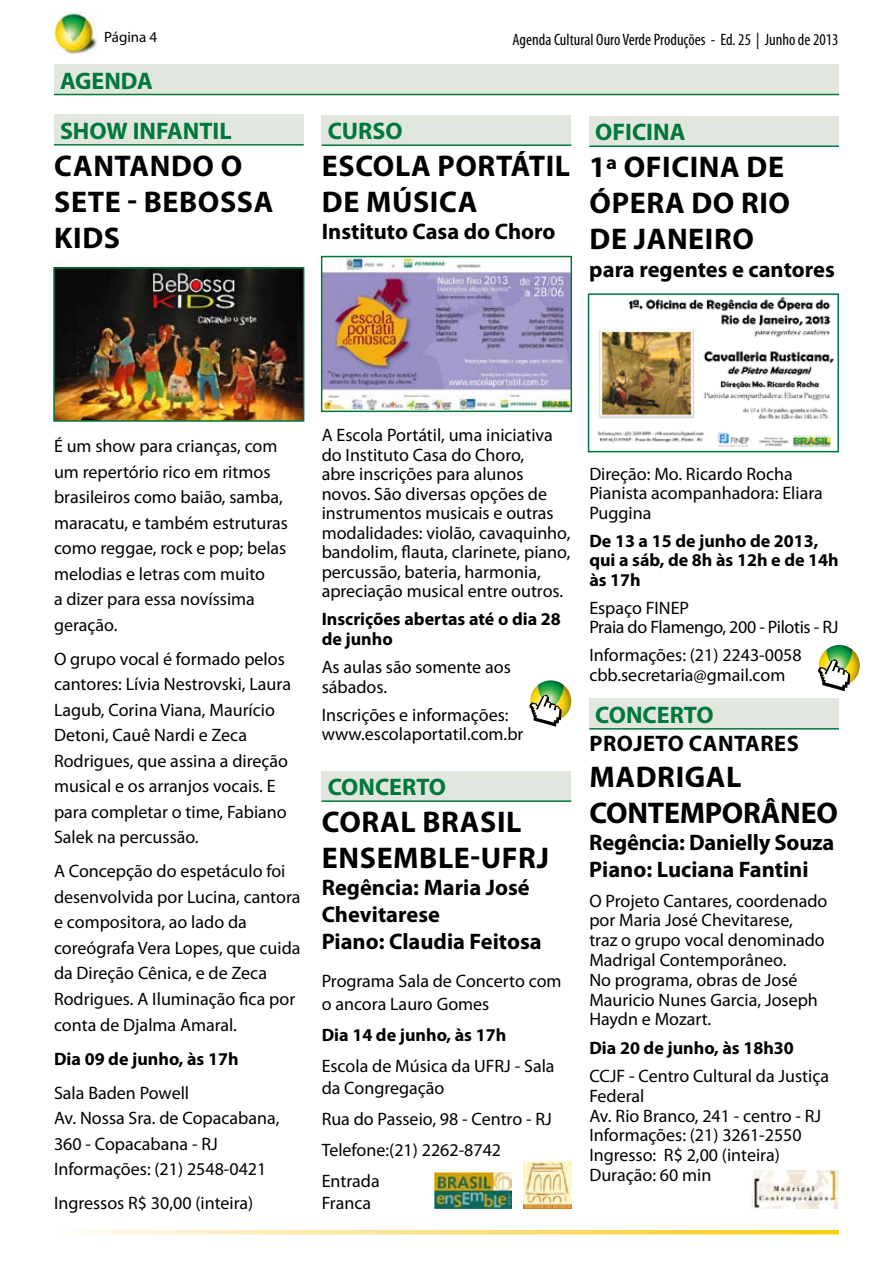
<style>
.page{position:relative;width:893px;height:1263px;background:#fff}
.page>*{position:absolute;margin:0;border:0;box-sizing:border-box;transform-origin:0 0}
.t1{font:700 30px/36px "Myriad Pro";letter-spacing:.02em;color:#000}
.t2{font:700 30px/36px "Myriad Pro";letter-spacing:-.01em;color:#000}
.t3{font:700 24px "Myriad Pro";color:#00783d}
.t4{font:700 22.5px/27px "Myriad Pro";color:#000}
.t5{font:700 22.5px "Myriad Pro";letter-spacing:.02em;color:#000}
.t6{font:18px/25.5px "Myriad Pro";color:#000}
.t7{font:700 18px/19.5px "Myriad Pro";color:#000}
.t8{font:18px/19.5px "Myriad Pro";letter-spacing:-.02em;color:#000}
.t9{font:condensed 16.5px "Myriad Pro";color:#000}
.t10{font:15px "Myriad Pro";color:#000}
</style>
<div class="page">
<img style="left:54px;top:12px;width:43px;height:42px">
<svg style="left:76px;top:1230px;width:763px;height:4px;background:#fae181"></svg>
<div style="left:54px;top:64px;width:785px;height:30px;background:#e1e7de"></div>
<hr style="left:54px;top:94px;width:785px;height:1px;background:#00783d">
<div style="left:54px;top:115px;width:250px;height:30px;background:#e1e7de"></div>
<hr style="left:54px;top:144px;width:250px;height:2px;background:#00783d">
<div style="left:322px;top:115px;width:249px;height:30px;background:#e1e7de"></div>
<hr style="left:322px;top:144px;width:249px;height:2px;background:#00783d">
<div style="left:322px;top:771px;width:249px;height:30px;background:#e1e7de"></div>
<hr style="left:322px;top:800px;width:249px;height:2px;background:#00783d">
<div style="left:589px;top:699px;width:250px;height:30px;background:#e1e7de"></div>
<hr style="left:589px;top:728px;width:250px;height:1px;background:#00783d">
<div style="left:589px;top:116px;width:250px;height:30px;background:#e1e7de"></div>
<hr style="left:589px;top:145px;width:250px;height:2px;background:#00783d">
<img style="left:56px;top:270px;width:245px;height:149px">
<div style="left:53px;top:267px;width:251px;height:155px;border:2px solid #00783d"></div>
<img style="left:324px;top:259px;width:245px;height:150px">
<div style="left:321px;top:256px;width:251px;height:156px;border:2px solid #00783d"></div>
<img style="left:597px;top:297px;width:237px;height:151px">
<div style="left:588px;top:293px;width:251px;height:159px;border:2px solid #00783d"></div>
<img style="left:524px;top:1161px;width:47px;height:48px">
<img style="left:434px;top:1172px;width:77px;height:37px">
<img style="left:751px;top:1170px;width:88px;height:39px">
<svg style="left:529px;top:680px;width:42px;height:47px"></svg>
<svg style="left:818px;top:645px;width:42px;height:46px"></svg>
<p class="t10" style="left:104px;top:28px;width:55px">Página 4</p>
<p class="t9" style="left:513px;top:29px;width:327px">Agenda Cultural Ouro Verde Produções - Ed. 25 | Junho de 2013</p>
<h2 class="t3" style="left:60px;top:65px;width:94px">AGENDA</h2>
<h2 class="t3" style="left:60px;top:115px;width:173px">SHOW INFANTIL</h2>
<h1 class="t1" style="left:54px;top:147px;width:221px">CANTANDO O<br>SETE - BEBOSSA<br>KIDS</h1>
<h2 class="t3" style="left:328px;top:115px;width:77px">CURSO</h2>
<h1 class="t1" style="left:322px;top:147px;width:250px">ESCOLA PORTÁTIL<br>DE MÚSICA</h1>
<p class="t4" style="left:322px;top:217px;width:235px">Instituto Casa do Choro</p>
<h2 class="t3" style="left:595px;top:116px;width:92px">OFICINA</h2>
<h1 class="t1" style="left:589px;top:148px;width:202px">1ª OFICINA DE<br>ÓPERA DO RIO<br>DE JANEIRO</h1>
<p class="t4" style="left:589px;top:255px;width:247px">para regentes e cantores</p>
<p class="t6" style="left:54px;top:433px;width:236px">É um show para crianças, com um repertório rico em ritmos brasileiros como baião, samba, maracatu, e também estruturas como reggae, rock e pop; belas melodias e letras com muito<br>a dizer para essa novíssima geração.</p>
<p class="t6" style="left:54px;top:646px;width:239px">O grupo vocal é formado pelos cantores: Lívia Nestrovski, Laura<br>Lagub, Corina Viana, Maurício<br>Detoni, Cauê Nardi e Zeca<br>Rodrigues, que assina a direção musical e os arranjos vocais. E para completar o time, Fabiano<br>Salek na percussão.</p>
<p class="t6" style="left:54px;top:858px;width:248px">A Concepção do espetáculo foi desenvolvida por Lucina, cantora e compositora, ao lado da coreógrafa Vera Lopes, que cuida da Direção Cênica, e de Zeca<br>Rodrigues. A Iluminação fica por conta de Djalma Amaral.</p>
<p class="t7" style="left:54px;top:1048px;width:186px">Dia 09 de junho, às 17h</p>
<p class="t6" style="left:54px;top:1079px;width:227px">Sala Baden Powell<br>Av. Nossa Sra. de Copacabana,<br>360 - Copacabana - RJ<br>Informações: (21) 2548-0421</p>
<p class="t6" style="left:54px;top:1190px;width:201px">Ingressos R$ 30,00 (inteira)</p>
<p class="t6" style="left:322px;top:425px;width:250px;line-height:19.5px">A Escola Portátil, uma iniciativa do Instituto Casa do Choro,<br>abre inscrições para alunos novos. São diversas opções de instrumentos musicais e outras modalidades: violão, cavaquinho, bandolim, flauta, clarinete, piano, percussão, bateria, harmonia, apreciação musical entre outros.</p>
<p class="t7" style="left:322px;top:609px;width:241px">Inscrições abertas até o dia 28 de junho</p>
<p class="t6" style="left:322px;top:657px;width:191px;line-height:19.5px">As aulas são somente aos sábados.</p>
<p class="t6" style="left:322px;top:704px;width:203px;line-height:19.5px">Inscrições e informações: www.escolaportatil.com.br</p>
<h2 class="t3" style="left:328px;top:771px;width:120px">CONCERTO</h2>
<h1 class="t1" style="left:322px;top:803px;width:229px">CORAL BRASIL<br>ENSEMBLE-UFRJ</h1>
<p class="t4" style="left:322px;top:873px;width:222px">Regência: Maria José<br>Chevitarese<br>Piano: Claudia Feitosa</p>
<p class="t6" style="left:322px;top:970px;width:241px;line-height:22.4px">Programa Sala de Concerto com o ancora Lauro Gomes</p>
<p class="t7" style="left:322px;top:1024px;width:186px">Dia 14 de junho, às 17h</p>
<p class="t6" style="left:322px;top:1054px;width:234px;line-height:22.4px">Escola de Música da UFRJ - Sala da Congregação</p>
<p class="t6" style="left:322px;top:1103px;width:232px;line-height:30.9px">Rua do Passeio, 98 - Centro - RJ<br>Telefone:(21) 2262-8742<br>Entrada</p>
<p class="t6" style="left:322px;top:1190px;width:51px">Franca</p>
<p class="t6" style="left:589px;top:463px;width:235px;line-height:19.5px">Direção: Mo. Ricardo Rocha<br>Pianista acompanhadora: Eliara<br>Puggina</p>
<p class="t7" style="left:589px;top:530px;width:251px">De 13 a 15 de junho de 2013, qui a sáb, de 8h às 12h e de 14h às 17h</p>
<p class="t8" style="left:589px;top:597px;width:251px">Espaço FINEP<br>Praia do Flamengo, 200 - Pilotis - RJ</p>
<p class="t6" style="left:589px;top:645px;width:214px;line-height:19.5px">Informações: (21) 2243-0058 cbb.secretaria@gmail.com</p>
<h2 class="t3" style="left:595px;top:699px;width:120px">CONCERTO</h2>
<p class="t5" style="left:590px;top:728px;width:211px">PROJETO CANTARES</p>
<h1 class="t2" style="left:590px;top:757px;width:250px">MADRIGAL<br>CONTEMPORÂNEO</h1>
<p class="t4" style="left:589px;top:828px;width:247px">Regência: Danielly Souza<br>Piano: Luciana Fantini</p>
<p class="t6" style="left:589px;top:890px;width:240px;line-height:19.8px">O Projeto Cantares, coordenado por Maria José Chevitarese,<br>traz o grupo vocal denominado<br>Madrigal Contemporâneo.<br>No programa, obras de José<br>Mauricio Nunes Garcia, Joseph<br>Haydn e Mozart.</p>
<p class="t7" style="left:589px;top:1037px;width:206px">Dia 20 de junho, às 18h30</p>
<p class="t6" style="left:589px;top:1066px;width:241px;line-height:19.8px">CCJF - Centro Cultural da Justiça<br>Federal<br>Av. Rio Branco, 241 - centro - RJ<br>Informações: (21) 3261-2550<br>Ingresso: R$ 2,00 (inteira)<br>Duração: 60 min</p>
</div>
